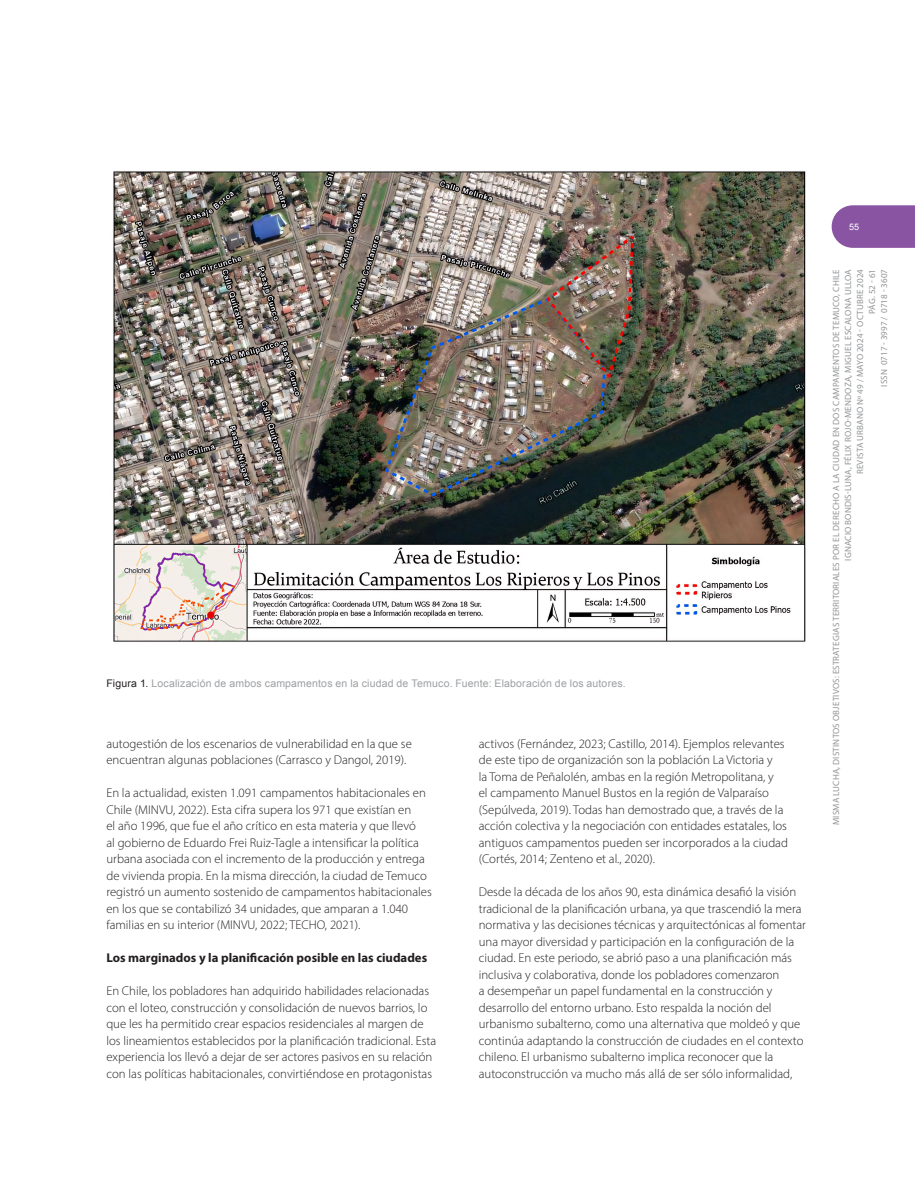
<style>
.page{position:relative;width:915px;height:1191px;background:#fff}
.page>*{position:absolute;margin:0;border:0;box-sizing:border-box;transform-origin:0 0}
._11_Cuerpo_Texto{font:300 12.75px/16.5px "Myriad Pro";color:#231f20}
._11_Cuerpo_Texto-2{font:700 12.75px "Myriad Pro";color:#231f20}
._13_Pie_Foto{font:10.5px "Arial";letter-spacing:.015em;color:#9d9fa2}
.t1{font:9px/12px "Myriad Pro";letter-spacing:.02em;color:#939598;text-align:right}
.t2{font:9px "Arial";color:#fff}
.s1{color:#231f20}
</style>
<div class="page">
<svg style="left:831px;top:205px;width:83px;height:43px;background:#9160a8"></svg>
<img style="left:113px;top:171px;width:693px;height:471px">
<p class="_13_Pie_Foto" style="left:106px;top:676px;width:520px"><span class="s1">Figura 1.</span> Localización de ambos campamentos en la ciudad de Temuco. Fuente: Elaboración de los autores.</p>
<p class="_11_Cuerpo_Texto" style="left:106px;top:735px;width:307px">autogestión de los escenarios de vulnerabilidad en la que se encuentran algunas poblaciones (Carrasco y Dangol, 2019).</p>
<p class="_11_Cuerpo_Texto" style="left:106px;top:784px;width:327px">En la actualidad, existen 1.091 campamentos habitacionales en Chile (MINVU, 2022). Esta cifra supera los 971 que existían en<br>el año 1996, que fue el año crítico en esta materia y que llevó<br>al gobierno de Eduardo Frei Ruiz-Tagle a intensificar la política urbana asociada con el incremento de la producción y entrega de vivienda propia. En la misma dirección, la ciudad de Temuco registró un aumento sostenido de campamentos habitacionales en los que se contabilizó 34 unidades, que amparan a 1.040 familias en su interior (MINVU, 2022; TECHO, 2021).</p>
<p class="_11_Cuerpo_Texto-2" style="left:106px;top:949px;width:322px">Los marginados y la planificación posible en las ciudades</p>
<p class="_11_Cuerpo_Texto" style="left:106px;top:982px;width:331px">En Chile, los pobladores han adquirido habilidades relacionadas con el loteo, construcción y consolidación de nuevos barrios, lo que les ha permitido crear espacios residenciales al margen de los lineamientos establecidos por la planificación tradicional. Esta experiencia los llevó a dejar de ser actores pasivos en su relación con las políticas habitacionales, convirtiéndose en protagonistas</p>
<p class="_11_Cuerpo_Texto" style="left:478px;top:735px;width:310px">activos (Fernández, 2023; Castillo, 2014). Ejemplos relevantes de este tipo de organización son la población La Victoria y<br>la Toma de Peñalolén, ambas en la región Metropolitana, y<br>el campamento Manuel Bustos en la región de Valparaíso (Sepúlveda, 2019). Todas han demostrado que, a través de la acción colectiva y la negociación con entidades estatales, los antiguos campamentos pueden ser incorporados a la ciudad (Cortés, 2014; Zenteno et al., 2020).</p>
<p class="_11_Cuerpo_Texto" style="left:478px;top:883px;width:328px">Desde la década de los años 90, esta dinámica desafió la visión tradicional de la planificación urbana, ya que trascendió la mera normativa y las decisiones técnicas y arquitectónicas al fomentar una mayor diversidad y participación en la configuración de la ciudad. En este periodo, se abrió paso a una planificación más inclusiva y colaborativa, donde los pobladores comenzaron<br>a desempeñar un papel fundamental en la construcción y desarrollo del entorno urbano. Esto respalda la noción del urbanismo subalterno, como una alternativa que moldeó y que continúa adaptando la construcción de ciudades en el contexto chileno. El urbanismo subalterno implica reconocer que la autoconstrucción va mucho más allá de ser sólo informalidad,</p>
<p class="t2" style="left:848px;top:221px;width:12px">55</p>
<p class="t1" style="left:829px;top:825px;width:557px;rotate:-90deg">MISMA LUCHA, DISTINTOS OBJETIVOS: ESTRATEGIAS TERRITORIALES POR EL DERECHO A LA CIUDAD EN DOS CAMPAMENTOS DE TEMUCO, CHILE IGNACIO BONDIS-LUNA, FÉLIX ROJO-MENDOZA, MIGUEL ESCALONA ULLOA<br>REVISTA URBANO Nº 49 / MAYO 2024 - OCTUBRE 2024<br>PÁG. 52 - 61<br>ISSN 0717 - 3997 / 0718 - 3607</p>
</div>
